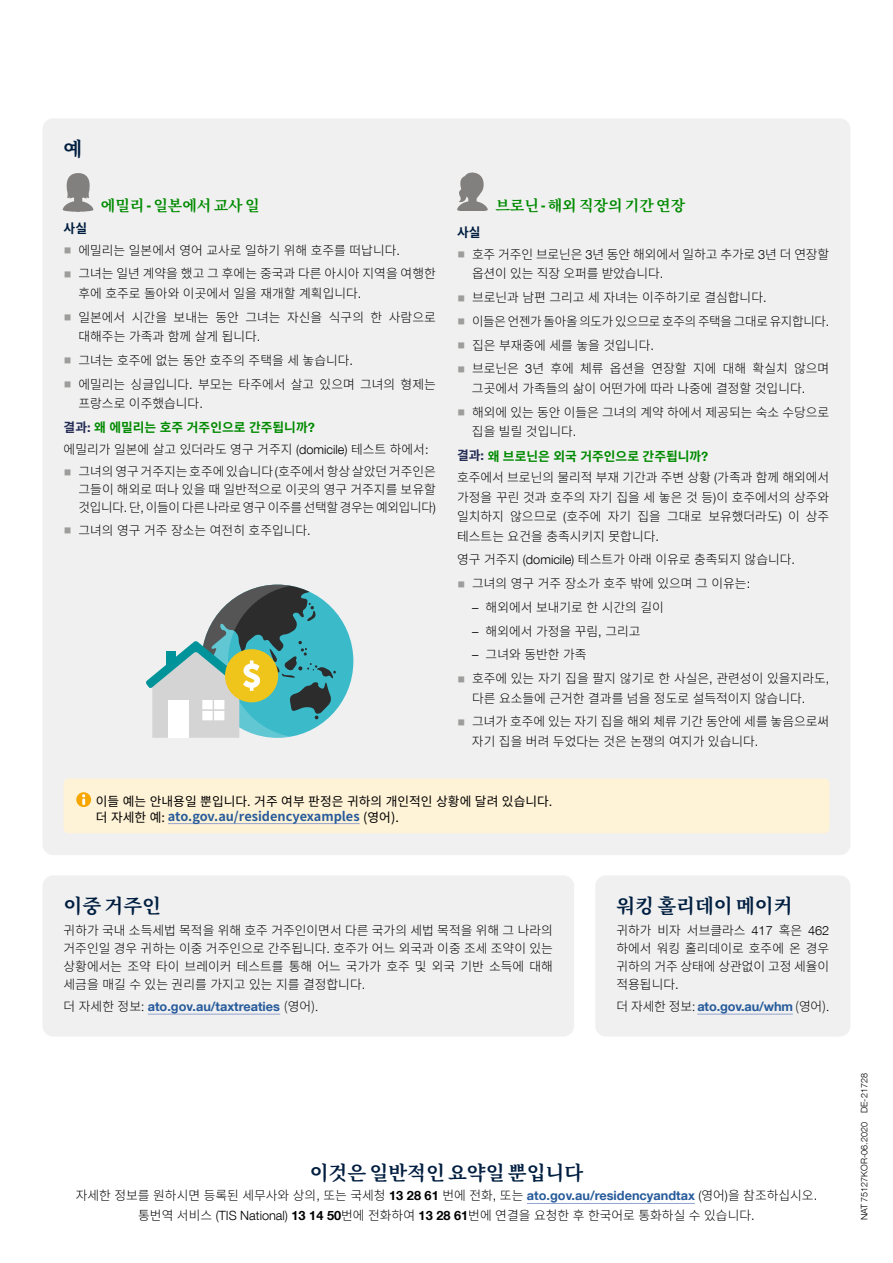
<style>
.page{position:relative;width:893px;height:1263px;background:#fff}
.page>*{position:absolute;margin:0;border:0;box-sizing:border-box;transform-origin:0 0}
.t1{font:700 19.5px "Noto Serif CJ Kkr";color:#001e40}
.t2{font:700 15px "Noto Serif CJ Kkr";color:#008a00}
.t3{font:300 12.75px/23.7px "Noto Sans CJ Kkr";color:#000}
.t4{font:12.75px/14.7px "Noto Sans CJ Kkr";color:#000}
.t5{font:700 12.75px/24.3px "Noto Sans CJ Kkr";color:#008a00}
.t6{font:300 12.75px/18px "Noto Sans CJ Kkr";letter-spacing:-.02em;color:#000}
.t7{font:700 12.75px "Helvetica Neue LT Com";color:#275b9b}
.t8{font:300 9px "Helvetica Neue LT Com";color:#000}
.s1{font-family:"Stag";font-weight:600}
.s2{font-weight:700;color:#001e40}
.s3{font-family:"Helvetica Neue LT Com"}
.s4{font-weight:300;color:#000}
.s5{font-family:"Helvetica Neue LT Com";font-weight:300;color:#000}
.s6{color:#242c54}
.s7{font-family:"Helvetica Neue LT Com";color:#242c54}
.s8{font-weight:700;color:#275b9b}
.s9{font-family:"Noto Sans CJ Kkr";font-weight:300;color:#000}
.s10{font-family:"Helvetica Neue LT Com";font-weight:700}
.s11{font-family:"Helvetica Neue LT Com";font-weight:700;color:#275b9b}
</style>
<div class="page">
<div style="left:43px;top:118px;width:807px;height:737px;background:#f0f0f0;border-radius:11px"></div>
<div style="left:64px;top:778px;width:765px;height:55px;background:#fff3d7;border-radius:5px"></div>
<hr style="left:168px;top:823px;width:192px;height:1px;background:#95a4cd">
<svg style="left:76px;top:792px;width:15px;height:15px"></svg>
<svg style="left:82px;top:796px;width:3px;height:8px"></svg>
<div style="left:43px;top:875px;width:531px;height:161px;background:#f0f0f0;border-radius:11px"></div>
<hr style="left:148px;top:1014px;width:132px;height:1px;background:#95a4cd">
<div style="left:595px;top:875px;width:255px;height:161px;background:#f0f0f0;border-radius:11px"></div>
<hr style="left:697px;top:1014px;width:96px;height:1px;background:#95a4cd">
<hr style="left:527px;top:1203px;width:168px;height:1px;background:#95a4cd">
<svg style="left:63px;top:173px;width:30px;height:39px"></svg>
<svg style="left:457px;top:172px;width:31px;height:39px"></svg>
<div style="left:202px;top:585px;width:151px;height:153px;background:#3bbac9;border-radius:50%"></div>
<svg style="left:146px;top:585px;width:190px;height:153px"></svg>
<h1 class="t1" style="left:64px;top:137px;width:20px">예</h1>
<p class="t2" style="left:101px;top:197px;width:160px">에밀리 <span class="s1">-</span> 일본에서교사 일</p>
<p class="t3" style="left:78px;top:218px;width:323px;line-height:21.6px;text-indent:-15px"><span class="s2">사실<br></span>에밀리는 일본에서 영어 교사로 일하기 위해 호주를 떠납니다<span class="s3">.</span></p>
<p class="t3" style="left:78px;top:264px;width:359px;line-height:19.5px">그녀는 일년 계약을 했고 그 후에는 중국과 다른 아시아 지역을 여행한 후에 호주로 돌아와 이곳에서 일을 재개할 계획입니다<span class="s3">.</span></p>
<p class="t3" style="left:78px;top:308px;width:359px;line-height:19.5px">일본에서 시간을 보내는 동안 그녀는 자신을 식구의 한 사람으로 대해주는 가족과 함께 살게 됩니다<span class="s3">.</span></p>
<p class="t3" style="left:78px;top:349px;width:359px">그녀는 호주에 없는 동안 호주의 주택을 세 놓습니다<span class="s3">.<br></span>에밀리는 싱글입니다<span class="s3">.</span> 부모는 타주에서 살고 있으며 그녀의 형제는</p>
<p class="t5" style="left:64px;top:392px;width:253px;text-indent:15px"><span class="s4">프랑스로 이주했습니다</span><span class="s5">.<br></span><span class="s6">결과</span><span class="s7">:</span> 왜 에밀리는 호주 거주인으로 간주됩니까<span class="s3">?</span></p>
<p class="t3" style="left:78px;top:439px;width:359px;line-height:22.2px;text-indent:-15px">에밀리가 일본에 살고 있더라도 영구 거주지 <span class="s3">(domicile)</span> 테스트 하에서<span class="s3">: </span>그녀의영구거주지는호주에있습니다 <span class="s3">(</span>호주에서항상살았던거주인은</p>
<p class="t6" style="left:79px;top:481px;width:359px">그들이 해외로 떠나 있을 때 일반적으로 이곳의 영구 거주지를 보유할 것입니다<span class="s3">.</span> 단<span class="s3">,</span> 이들이 다른 나라로 영구 이주를 선택할 경우는 예외입니다<span class="s3">)</span></p>
<p class="t3" style="left:78px;top:518px;width:234px">그녀의 영구 거주 장소는 여전히 호주입니다<span class="s3">.</span></p>
<p class="t2" style="left:495px;top:197px;width:191px">브로닌 <span class="s1">-</span> 해외직장의기간연장</p>
<p class="t3" style="left:472px;top:222px;width:359px;line-height:21.6px;text-indent:-15px"><span class="s2">사실<br></span>호주 거주인 브로닌은 <span class="s3">3</span>년 동안 해외에서 일하고 추가로 <span class="s3">3</span>년 더 연장할</p>
<p class="t3" style="left:472px;top:262px;width:359px">옵션이 있는 직장 오퍼를 받았습니다<span class="s3">.<br></span>브로닌과 남편 그리고 세 자녀는 이주하기로 결심합니다<span class="s3">.<br></span>이들은 언젠가 돌아올 의도가 있으므로 호주의 주택을 그대로 유지합니다<span class="s3">. </span>집은 부재중에 세를 놓을 것입니다<span class="s3">.<br></span>브로닌은 <span class="s3">3</span>년 후에 체류 옵션을 연장할 지에 대해 확실치 않으며</p>
<p class="t3" style="left:472px;top:377px;width:359px">그곳에서 가족들의 삶이 어떤가에 따라 나중에 결정할 것입니다<span class="s3">. </span>해외에 있는 동안 이들은 그녀의 계약 하에서 제공되는 숙소 수당으로</p>
<p class="t5" style="left:457px;top:420px;width:253px;text-indent:15px"><span class="s4">집을 빌릴 것입니다</span><span class="s5">.<br></span><span class="s6">결과</span><span class="s7">:</span> 왜 브로닌은 외국 거주인으로 간주됩니까<span class="s3">?</span></p>
<p class="t3" style="left:457px;top:468px;width:374px;line-height:19.5px;text-align:justify">호주에서 브로닌의 물리적 부재 기간과 주변 상황 <span class="s3">(</span>가족과 함께 해외에서 가정을 꾸린 것과 호주의 자기 집을 세 놓은 것 등<span class="s3">)</span>이 호주에서의 상주와 일치하지 않으므로 <span class="s3">(</span>호주에 자기 집을 그대로 보유했더라도<span class="s3">)</span> 이 상주 테스트는 요건을 충족시키지 못합니다<span class="s3">.</span></p>
<p class="t3" style="left:472px;top:548px;width:325px;text-indent:-15px">영구 거주지 <span class="s3">(domicile)</span> 테스트가 아래 이유로 충족되지 않습니다<span class="s3">. </span>그녀의 영구 거주 장소가 호주 밖에 있으며 그 이유는<span class="s3">:</span></p>
<p class="t3" style="left:472px;top:596px;width:193px"><span class="s3">–</span> 해외에서 보내기로 한 시간의 길이</p>
<p class="t3" style="left:472px;top:619px;width:170px"><span class="s3">–</span> 해외에서 가정을 꾸림<span class="s3">,</span> 그리고</p>
<p class="t3" style="left:472px;top:643px;width:359px"><span class="s3">–</span> 그녀와 동반한 가족<br>호주에 있는 자기 집을 팔지 않기로 한 사실은<span class="s3">,</span> 관련성이 있을지라도<span class="s3">,</span></p>
<p class="t3" style="left:472px;top:686px;width:359px">다른 요소들에 근거한 결과를 넘을 정도로 설득적이지 않습니다<span class="s3">. </span>그녀가 호주에 있는 자기 집을 해외 체류 기간 동안에 세를 놓음으로써</p>
<p class="t3" style="left:472px;top:730px;width:288px">자기 집을 버려 두었다는 것은 논쟁의 여지가 있습니다<span class="s3">.</span></p>
<p class="t4" style="left:96px;top:794px;width:458px">이들 예는 안내용일 뿐입니다<span class="s3">.</span> 거주 여부 판정은 귀하의 개인적인 상황에 달려 있습니다<span class="s3">. </span>더 자세한 예: <span class="s8">ato.gov.au/residencyexamples</span> (영어).</p>
<h1 class="t1" style="left:64px;top:894px;width:99px">이중 거주인</h1>
<p class="t3" style="left:64px;top:921px;width:491px;line-height:18px;text-align:justify">귀하가 국내 소득세법 목적을 위해 호주 거주인이면서 다른 국가의 세법 목적을 위해 그 나라의 거주인일 경우 귀하는 이중 거주인으로 간주됩니다<span class="s3">.</span> 호주가 어느 외국과 이중 조세 조약이 있는 상황에서는 조약 타이 브레이커 테스트를 통해 어느 국가가 호주 및 외국 기반 소득에 대해 세금을 매길 수 있는 권리를 가지고 있는 지를 결정합니다<span class="s3">.</span></p>
<p class="t7" style="left:64px;top:998px;width:256px"><span class="s9">더 자세한 정보:</span> ato.gov.au/taxtreaties <span class="s9">(영어).</span></p>
<h1 class="t1" style="left:616px;top:894px;width:178px">워킹 홀리데이 메이커</h1>
<p class="t3" style="left:616px;top:921px;width:214px;line-height:18px;text-align:justify">귀하가 비자 서브클라스 <span class="s3">417</span> 혹은 <span class="s3">462 </span>하에서 워킹 홀리데이로 호주에 온 경우 귀하의 거주 상태에 상관없이 고정 세율이 적용됩니다<span class="s3">.</span></p>
<p class="t7" style="left:616px;top:998px;width:214px"><span class="s9">더 자세한 정보:</span> ato.gov.au/whm <span class="s9">(영어).</span></p>
<h1 class="t1" style="left:310px;top:1162px;width:275px">이것은 일반적인 요약일 뿐입니다</h1>
<p class="t3" style="left:76px;top:1186px;width:743px;line-height:20px;text-align:center">자세한 정보를 원하시면 등록된 세무사와 상의<span class="s3">,</span> 또는 국세청 <span class="s10">13 28 61</span> 번에 전화<span class="s3">,</span> 또는 <span class="s11">ato.gov.au/residencyandtax</span> <span class="s3">(</span>영어<span class="s3">)</span>을 참조하십시오<span class="s3">. </span>통번역 서비스 <span class="s3">(TIS National)</span> <span class="s10">13 14 50</span>번에 전화하여 <span class="s10">13 28 61</span>번에 연결을 요청한 후 한국어로 통화하실 수 있습니다<span class="s3">.</span></p>
<p class="t8" style="left:859px;top:1220px;width:149px;rotate:-90deg">NAT 75127KOR-06.2020 DE-21728</p>
</div>
